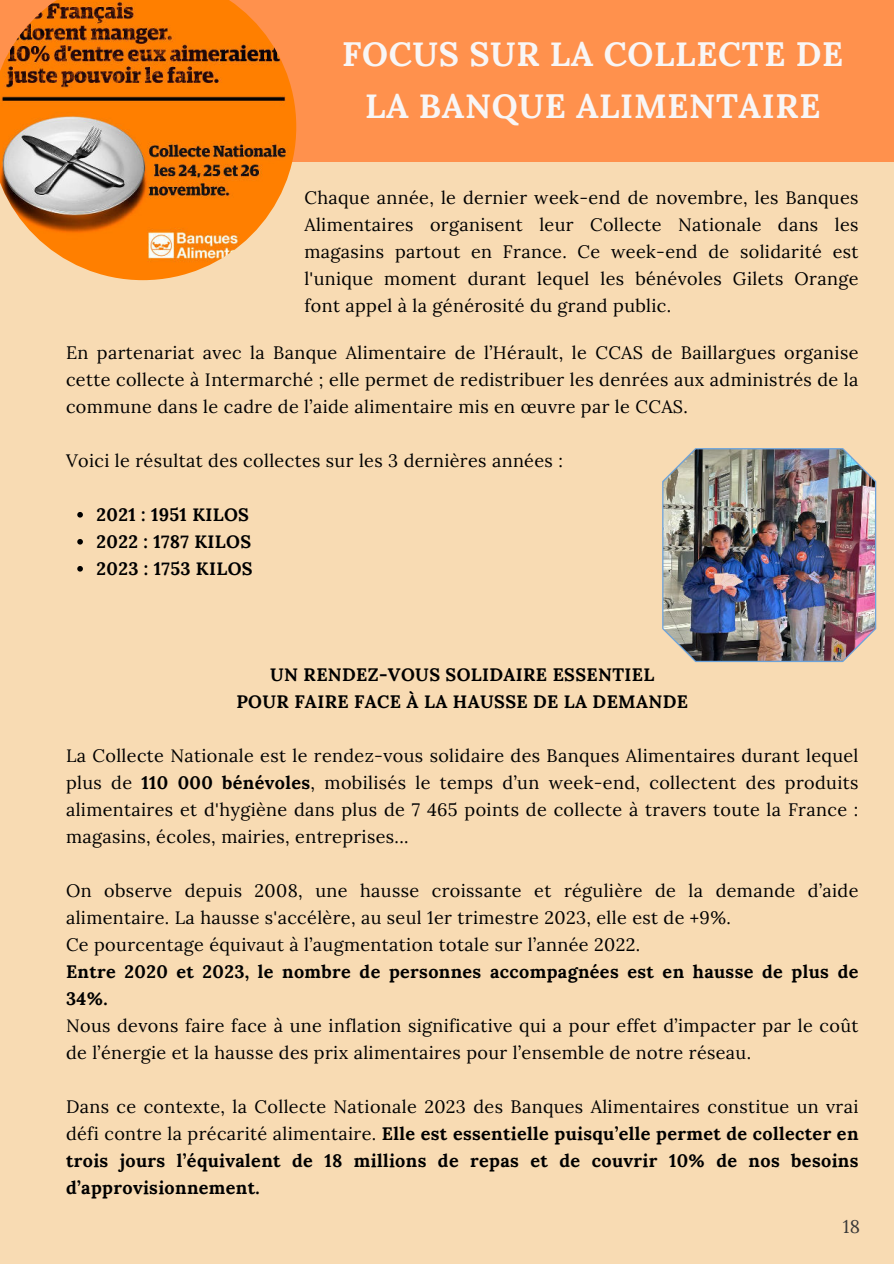
<style>
.page{position:relative;width:894px;height:1264px;background:#fff}
.page>*{position:absolute;margin:0;border:0;box-sizing:border-box;transform-origin:0 0}
.t1{font:700 33.75px/51.8px "Lora";letter-spacing:.02em;color:#f8f6f6;text-align:center}
.t2{font:18.3px "Lora";color:#383838}
.t3{font:18px/27px "Lora";letter-spacing:.02em;color:#000;text-align:justify}
.t4{font:700 18px/27px "Lora";letter-spacing:.02em;color:#000}
.s1{font-weight:700}
.s2{font-weight:400}
</style>
<div class="page">
<div style="left:0;top:0;width:893px;height:1263px;background:#f8dbb3"></div>
<div style="left:0;top:0;width:893px;height:162px;background:#ff914d"></div>
<img style="left:0;top:0;width:296px;height:280px">
<svg style="left:662px;top:448px;width:214px;height:214px"></svg>
<img style="left:663px;top:449px;width:211px;height:211px">
<svg style="left:77px;top:512px;width:6px;height:5px"></svg>
<svg style="left:77px;top:539px;width:6px;height:5px"></svg>
<svg style="left:77px;top:566px;width:6px;height:5px"></svg>
<h1 class="t1" style="left:342px;top:25px;width:502px">FOCUS SUR LA COLLECTE DE<br>LA BANQUE ALIMENTAIRE</h1>
<p class="t3" style="left:304px;top:183px;width:555px">Chaque année, le dernier week-end de novembre, les Banques Alimentaires organisent leur Collecte Nationale dans les magasins partout en France. Ce week-end de solidarité est l'unique moment durant lequel les bénévoles Gilets Orange font appel à la générosité du grand public.</p>
<p class="t3" style="left:66px;top:338px;width:793px">En partenariat avec la Banque Alimentaire de l’Hérault, le CCAS de Baillargues organise cette collecte à Intermarché ; elle permet de redistribuer les denrées aux administrés de la commune dans le cadre de l’aide alimentaire mis en œuvre par le CCAS.</p>
<p class="t3" style="left:66px;top:446px;width:498px">Voici le résultat des collectes sur les 3 dernières années :</p>
<p class="t4" style="left:97px;top:499px;width:157px">2021 : 1951 KILOS<br>2022 : 1787 KILOS<br>2023 : 1753 KILOS</p>
<p class="t4" style="left:236px;top:659px;width:453px;text-align:center">UN RENDEZ-VOUS SOLIDAIRE ESSENTIEL<br>POUR FAIRE FACE À LA HAUSSE DE LA DEMANDE</p>
<p class="t3" style="left:66px;top:740px;width:793px">La Collecte Nationale est le rendez-vous solidaire des Banques Alimentaires durant lequel plus de <span class="s1">110 000 bénévoles</span>, mobilisés le temps d’un week-end, collectent des produits alimentaires et d'hygiène dans plus de 7 465 points de collecte à travers toute la France : magasins, écoles, mairies, entreprises...</p>
<p class="t3" style="left:66px;top:875px;width:793px;text-align:left">On observe depuis 2008, une hausse croissante et régulière de la demande d’aide alimentaire. La hausse s'accélère, au seul 1er trimestre 2023, elle est de +9%.<br>Ce pourcentage équivaut à l’augmentation totale sur l’année 2022.</p>
<p class="t4" style="left:66px;top:956px;width:793px">Entre 2020 et 2023, le nombre de personnes accompagnées est en hausse de plus de<br>34%.</p>
<p class="t3" style="left:66px;top:1010px;width:793px">Nous devons faire face à une inflation significative qui a pour effet d’impacter par le coût de l’énergie et la hausse des prix alimentaires pour l’ensemble de notre réseau.</p>
<p class="t4" style="left:66px;top:1091px;width:793px;text-align:justify"><span class="s2">Dans ce contexte, la Collecte Nationale 2023 des Banques Alimentaires constitue un vrai défi contre la précarité alimentaire.</span> Elle est essentielle puisqu’elle permet de collecter en trois jours l’équivalent de 18 millions de repas et de couvrir 10% de nos besoins d’approvisionnement.</p>
<p class="t2" style="left:842px;top:1212px;width:19px">18</p>
</div>
